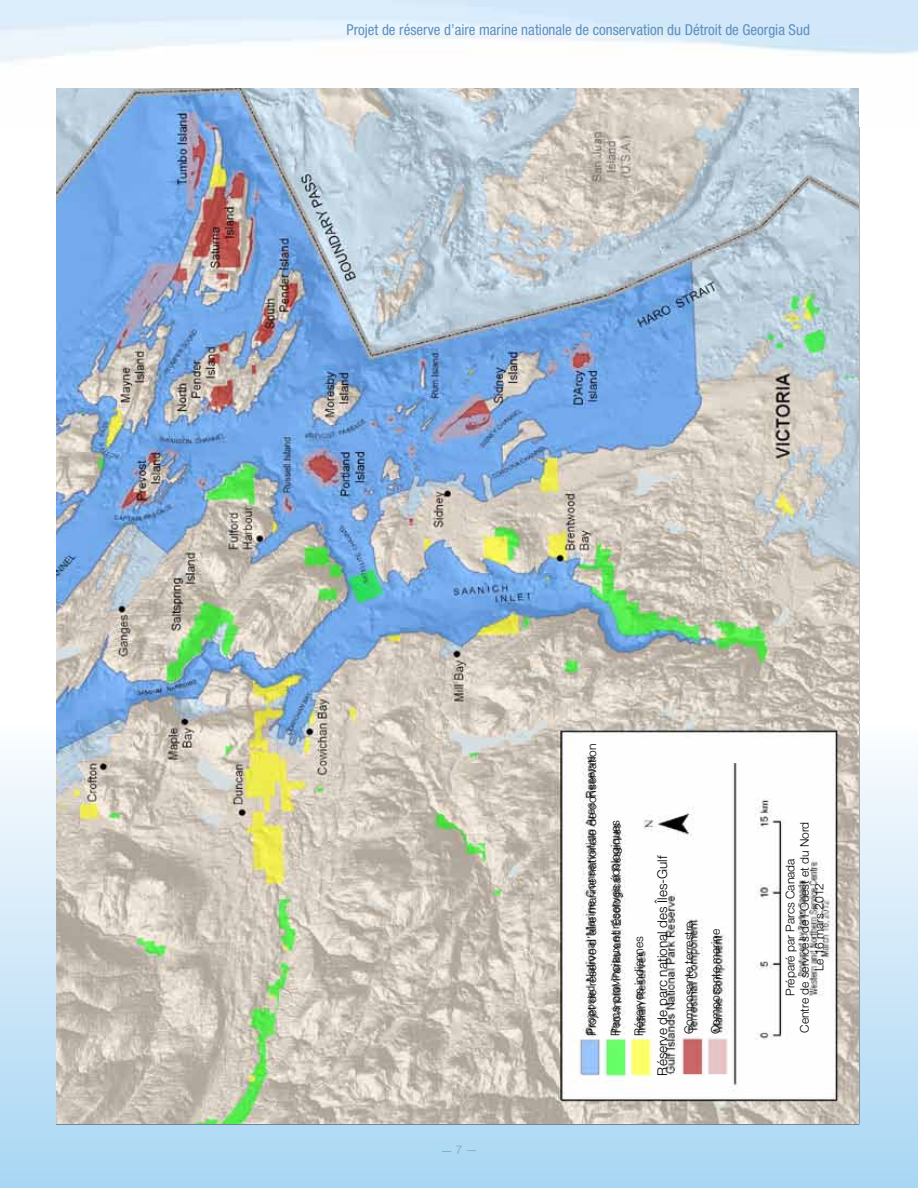
<style>
.page{position:relative;width:918px;height:1188px;background:#fff}
.page>*{position:absolute;margin:0;border:0;box-sizing:border-box;transform-origin:0 0}
.t1{font:condensed 15px "Helvetica Neue";color:#5d90bc}
.t2{font:300 13.5px "Helvetica Neue LT Std";color:#000}
.t3{font:300 12px/14.4px "Helvetica Neue LT Std";color:#000}
.t4{font:300 12px "Helvetica Neue LT Std";color:#759dc5}
.s1{font-family:"Times";font-weight:400;color:#5d90bc}
</style>
<div class="page">
<svg style="left:0;top:721px;width:918px;height:467px;background:#bfe0f5"></svg>
<img style="left:0;top:0;width:918px;height:127px">
<img style="left:57px;top:89px;width:802px;height:1035px">
<p class="t1" style="left:347px;top:21px;width:465px">Projet de réserve d’aire marine nationale de conservation du Détroit de Georgia Sud</p>
<p class="t4" style="left:441px;top:1142px;width:38px"><span class="s1">—</span> 7 —</p>
<p class="t3" style="left:580px;top:1036px;width:294px;line-height:23.4px;rotate:-90deg">Projet de réserve d’aire marine nationale de conservation<br>Parcs provinciaux et réserves écologiques</p>
<p class="t3" style="left:631px;top:1036px;width:101px;rotate:-90deg">Réserves indiennes</p>
<p class="t2" style="left:654px;top:1076px;width:221px;rotate:-90deg">Réserve de parc national des Îles-Gulf</p>
<p class="t3" style="left:682px;top:1034px;width:114px;rotate:-90deg">Composante terrestre</p>
<p class="t3" style="left:708px;top:1034px;width:107px;rotate:-90deg">Composante marine</p>
<p class="t3" style="left:783px;top:1033px;width:212px;text-align:center;rotate:-90deg">Préparé par Parcs Canada<br>Centre de services de l’Ouest et du Nord<br>Le 16 mars 2012</p>
</div>
